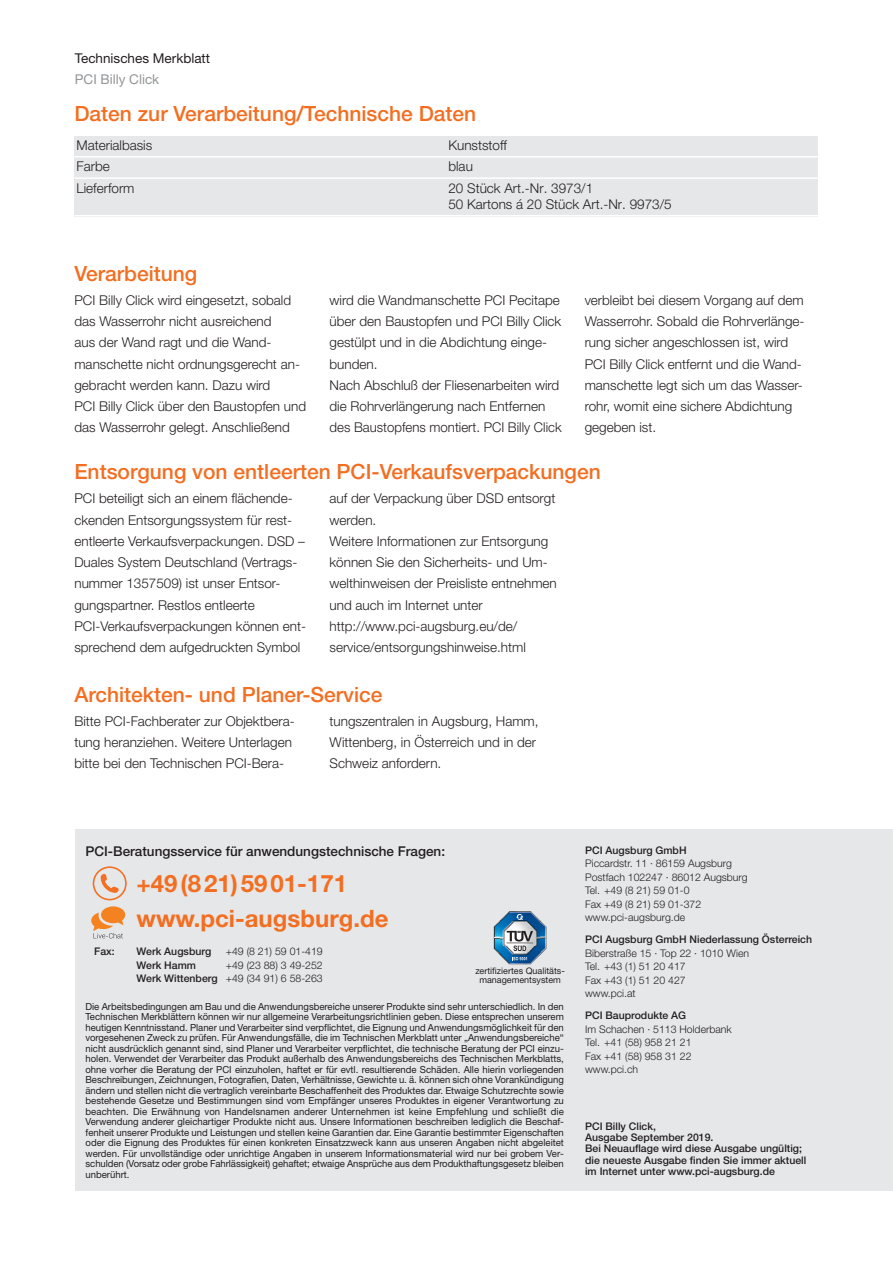
<style>
.page{position:relative;width:893px;height:1263px;background:#fff}
.page>*{position:absolute;margin:0;border:0;box-sizing:border-box;transform-origin:0 0}
.t1{font:700 24px/35.2px "Helvetica Neue LT Pro";color:#f36e21}
.t2{font:500 21px "Helvetica Neue LT Pro";color:#f36e21}
.t3{font:300 13.5px/21.3px "Helvetica Neue LT Pro";color:#231f20}
.t4{font:500 13.5px "Helvetica Neue LT Pro";color:#231f20}
.t5{font:13.5px "Helvetica Neue LT Pro";color:#231f20}
.t6{font:13.5px "Helvetica Neue LT Pro";color:#939598}
.t7{font:300 10.5px/13.5px "Helvetica Neue LT Pro";color:#231f20}
.t8{font:500 10.5px/11.2px "Helvetica Neue LT Pro";color:#231f20}
.t9{font:9.75px/10.5px "Helvetica Neue LT Pro";letter-spacing:-.005em;color:#231f20;text-align:justify}
.t10{font:9px/9px "Helvetica Neue LT Pro";color:#231f20;text-align:center}
.s1{font-weight:500}
</style>
<div class="page">
<div style="left:74px;top:136px;width:372px;height:21px;background:#e6e7e9"></div>
<div style="left:446px;top:136px;width:372px;height:21px;background:#e6e7e9"></div>
<div style="left:74px;top:157px;width:372px;height:21px;background:#e6e7e9"></div>
<div style="left:446px;top:157px;width:372px;height:21px;background:#e6e7e9"></div>
<div style="left:74px;top:178px;width:372px;height:38px;background:#e6e7e9"></div>
<div style="left:446px;top:178px;width:372px;height:38px;background:#e6e7e9"></div>
<hr style="left:74px;top:156px;width:744px;height:1px;background:#fff">
<hr style="left:74px;top:177px;width:744px;height:2px;background:#fff">
<hr style="left:74px;top:215px;width:744px;height:1px;background:#fff">
<div style="left:75px;top:829px;width:818px;height:362px;background:#e6e7e9"></div>
<svg style="left:93px;top:866px;width:34px;height:34px"></svg>
<svg style="left:91px;top:906px;width:34px;height:32px"></svg>
<img style="left:499px;top:911px;width:41px;height:53px">
<img style="left:493px;top:921px;width:6px;height:33px">
<img style="left:540px;top:921px;width:6px;height:34px">
<svg style="left:506px;top:930px;width:27px;height:21px"></svg>
<svg style="left:516px;top:914px;width:7px;height:6px"></svg>
<svg style="left:512px;top:957px;width:15px;height:3px"></svg>
<h3 class="t5" style="left:75px;top:53px;width:137px">Technisches Merkblatt</h3>
<h3 class="t6" style="left:75px;top:74px;width:86px">PCI Billy Click</h3>
<h2 class="t2" style="left:74px;top:106px;width:403px">Daten zur Verarbeitung/Technische Daten</h2>
<h3 class="t3" style="left:77px;top:136px;width:77px">Materialbasis</h3>
<h3 class="t3" style="left:448px;top:136px;width:60px">Kunststoff</h3>
<h3 class="t3" style="left:77px;top:157px;width:35px">Farbe</h3>
<h3 class="t3" style="left:448px;top:157px;width:26px">blau</h3>
<h3 class="t3" style="left:77px;top:179px;width:60px">Lieferform</h3>
<h3 class="t3" style="left:448px;top:181px;width:225px;line-height:16.2px">20 Stück Art.-Nr. 3973/1<br>50 Kartons á 20 Stück Art.-Nr. 9973/5</h3>
<h2 class="t2" style="left:74px;top:265px;width:124px">Verarbeitung</h2>
<p class="t3" style="left:74px;top:291px;width:233px">PCI Billy Click wird eingesetzt, sobald das Wasserrohr nicht ausreichend<br>aus der Wand ragt und die Wand&shy;manschette nicht ordnungsgerecht an&shy;gebracht werden kann. Dazu wird<br>PCI Billy Click über den Baustopfen und das Wasserrohr gelegt. Anschließend</p>
<p class="t3" style="left:330px;top:291px;width:234px">wird die Wandmanschette PCI Pecitape über den Baustopfen und PCI Billy Click gestülpt und in die Abdichtung einge&shy;bunden.<br>Nach Abschluß der Fliesenarbeiten wird die Rohrverlängerung nach Entfernen des Baustopfens montiert. PCI Billy Click</p>
<h3 class="t3" style="left:585px;top:291px;width:221px">verbleibt bei diesem Vorgang auf dem Wasserrohr. Sobald die Rohrverlänge&shy;rung sicher angeschlossen ist, wird PCI Billy Click entfernt und die Wand&shy;manschette legt sich um das Wasser&shy;rohr, womit eine sichere Abdichtung gegeben ist.</h3>
<h2 class="t2" style="left:74px;top:464px;width:528px">Entsorgung von entleerten PCI-Verkaufsverpackungen</h2>
<p class="t3" style="left:74px;top:489px;width:233px">PCI beteiligt sich an einem flächende&shy;ckenden Entsorgungssystem für rest&shy;entleerte Verkaufsverpackungen. DSD – Duales System Deutschland (Vertrags&shy;nummer 1357509) ist unser Entsor&shy;gungspartner. Restlos entleerte PCI-Verkaufsverpackungen können ent&shy;sprechend dem aufgedruckten Symbol</p>
<p class="t3" style="left:330px;top:489px;width:229px">auf der Verpackung über DSD entsorgt werden.<br>Weitere Informationen zur Entsorgung können Sie den Sicherheits- und Um&shy;welthinweisen der Preisliste entnehmen und auch im Internet unter http://www.pci-augsburg.eu/de/ service/entsorgungshinweise.html</p>
<h2 class="t2" style="left:74px;top:686px;width:310px">Architekten- und Planer-Service</h2>
<h3 class="t3" style="left:74px;top:712px;width:222px">Bitte PCI-Fachberater zur Objektbera&shy;tung heranziehen. Weitere Unterlagen bitte bei den Technischen PCI-Bera-</h3>
<h3 class="t3" style="left:330px;top:712px;width:211px">tungszentralen in Augsburg, Hamm,<br>Wittenberg, in Österreich und in der<br>Schweiz anfordern.</h3>
<h3 class="t4" style="left:85px;top:846px;width:361px">PCI-Beratungsservice für anwendungstechnische Fragen:</h3>
<h1 class="t1" style="left:136px;top:867px;width:253px">+49(821)5901-171 www.pci-augsburg.de</h1>
<p class="t8" style="left:94px;top:947px;width:22px">Fax:</p>
<p class="t8" style="left:136px;top:947px;width:76px">Werk Augsburg</p>
<p class="t7" style="left:226px;top:946px;width:98px">+49 (8 21) 59 01-419</p>
<p class="t8" style="left:136px;top:960px;width:61px">Werk Hamm</p>
<p class="t7" style="left:136px;top:959px;width:188px;text-align:right">+49 (23 88) 3 49-252<br><span class="s1">Werk Wittenberg</span> +49 (34 91) 6 58-263</p>
<p class="t10" style="left:475px;top:967px;width:91px">zertifiziertes Qualitäts&shy;managementsystem</p>
<p class="t9" style="left:85px;top:1002px;width:480px">Die Arbeitsbedingungen am Bau und die Anwendungsbereiche unserer Produkte sind sehr unterschiedlich. In den Technischen Merkblättern können wir nur allgemeine Verarbeitungsrichtlinien geben. Diese entsprechen unserem heutigen Kenntnisstand. Planer und Verarbeiter sind verpflichtet, die Eignung und Anwendungsmöglichkeit für den vorgesehenen Zweck zu prüfen. Für Anwendungsfälle, die im Technischen Merkblatt unter „Anwendungsbereiche“ nicht ausdrücklich genannt sind, sind Planer und Verarbeiter verpflichtet, die technische Beratung der PCI einzu&shy;holen. Verwendet der Verarbeiter das Produkt außerhalb des Anwendungsbereichs des Technischen Merkblatts, ohne vorher die Beratung der PCI einzuholen, haftet er für evtl. resultierende Schäden. Alle hierin vorliegenden Beschreibungen, Zeichnungen, Fotografien, Daten, Verhältnisse, Gewichte u. ä. können sich ohne Vorankündigung ändern und stellen nicht die vertraglich vereinbarte Beschaffenheit des Produktes dar. Etwaige Schutzrechte sowie bestehende Gesetze und Bestimmungen sind vom Empfänger unseres Produktes in eigener Verantwortung zu beachten. Die Erwähnung von Handelsnamen anderer Unternehmen ist keine Empfehlung und schließt die Verwendung anderer gleichartiger Produkte nicht aus. Unsere Informationen beschreiben lediglich die Beschaf&shy;fenheit unserer Produkte und Leistungen und stellen keine Garantien dar. Eine Garantie bestimmter Eigenschaften oder die Eignung des Produktes für einen konkreten Einsatzzweck kann aus unseren Angaben nicht abgeleitet werden. Für unvollständige oder unrichtige Angaben in unserem Informationsmaterial wird nur bei grobem Ver&shy;schulden (Vorsatz oder grobe Fahrlässigkeit) gehaftet; etwaige Ansprüche aus dem Produkthaftungsgesetz bleiben unberührt.</p>
<p class="t8" style="left:585px;top:845px;width:103px">PCI Augsburg GmbH</p>
<p class="t7" style="left:585px;top:858px;width:164px">Piccardstr. 11 · 86159 Augsburg<br>Postfach 102247 · 86012 Augsburg<br>Tel. +49 (8 21) 59 01-0<br>Fax +49 (8 21) 59 01-372 www.pci-augsburg.de</p>
<p class="t8" style="left:585px;top:935px;width:228px">PCI Augsburg GmbH Niederlassung Österreich</p>
<p class="t7" style="left:585px;top:947px;width:166px">Biberstraße 15 · Top 22 · 1010 Wien<br>Tel. +43 (1) 51 20 417<br>Fax +43 (1) 51 20 427<br>www.pci.at</p>
<p class="t8" style="left:585px;top:1011px;width:103px">PCI Bauprodukte AG</p>
<p class="t7" style="left:585px;top:1023px;width:148px">Im Schachen · 5113 Holderbank<br>Tel. +41 (58) 958 21 21<br>Fax +41 (58) 958 31 22 www.pci.ch</p>
<p class="t8" style="left:585px;top:1121px;width:223px">PCI Billy Click,<br>Ausgabe September 2019.<br>Bei Neuauflage wird diese Ausgabe ungültig; die neueste Ausgabe finden Sie immer aktuell im Internet unter www.pci-augsburg.de</p>
</div>
